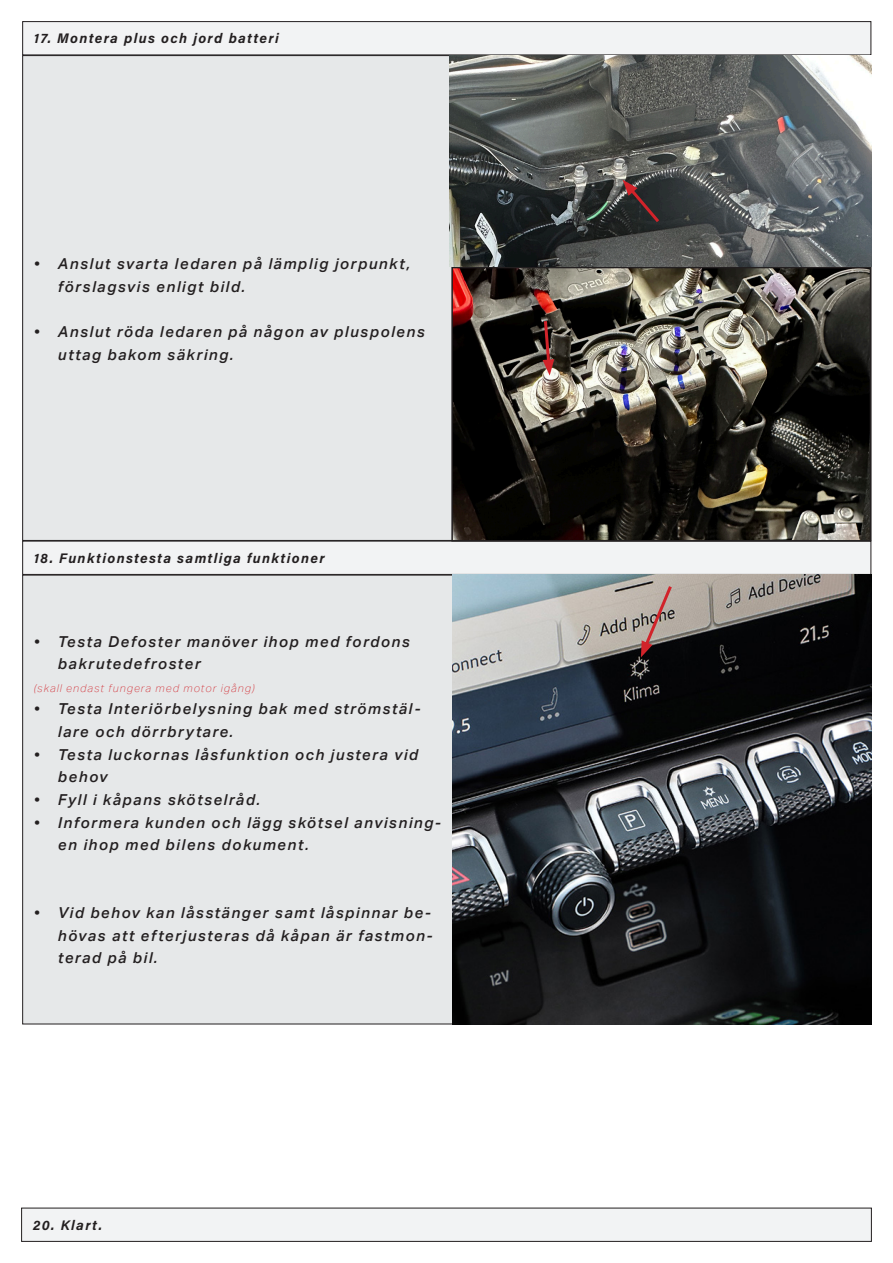
<style>
.page{position:relative;width:893px;height:1263px;background:#fff}
.page>*{position:absolute;margin:0;border:0;box-sizing:border-box;transform-origin:0 0}
.t1{font:italic 500 15.15px/22.6px "Aktiv Grotesk";letter-spacing:.1em;color:#231f20}
.t2{font:italic 700 13.8px "Acumin Pro";letter-spacing:.1em;color:#231f20}
.t3{font:italic 100 10.8px "Aktiv Grotesk";letter-spacing:.1em;color:#d1232a}
</style>
<div class="page">
<div style="left:23px;top:56px;width:848px;height:484px;background:#e6e8e9"></div>
<div style="left:23px;top:575px;width:848px;height:449px;background:#e6e8e9"></div>
<div style="left:23px;top:22px;width:848px;height:33px;background:#f2f3f4"></div>
<div style="left:22px;top:21px;width:849px;height:34px;border:1px solid #231f20"></div>
<div style="left:23px;top:541px;width:848px;height:33px;background:#f2f3f4"></div>
<div style="left:22px;top:541px;width:849px;height:34px;border:1px solid #231f20"></div>
<div style="left:22px;top:1208px;width:849px;height:33px;background:#f2f3f4"></div>
<div style="left:21px;top:1208px;width:851px;height:34px;border:1px solid #231f20"></div>
<img style="left:454px;top:270px;width:414px;height:268px">
<div style="left:451px;top:267px;width:420px;height:274px;border:2px solid #231f20"></div>
<svg style="left:542px;top:318px;width:12px;height:58px"></svg>
<img style="left:452px;top:575px;width:420px;height:449px">
<svg style="left:641px;top:583px;width:33px;height:74px"></svg>
<img style="left:450px;top:56px;width:421px;height:210px">
<svg style="left:623px;top:180px;width:39px;height:45px"></svg>
<p class="t2" style="left:34px;top:29px;width:246px">17. Montera plus och jord batteri</p>
<p class="t1" style="left:58px;top:253px;width:354px;text-indent:-24px">• Anslut svarta ledaren på lämplig jorpunkt, förslagsvis enligt bild.</p>
<p class="t1" style="left:58px;top:321px;width:368px;text-indent:-24px">• Anslut röda ledaren på någon av pluspolens uttag bakom säkring.</p>
<p class="t2" style="left:34px;top:548px;width:292px">18. Funktionstesta samtliga funktioner</p>
<p class="t1" style="left:58px;top:630px;width:353px;text-indent:-24px">• Testa Defoster manöver ihop med fordons bakrutedefroster</p>
<p class="t3" style="left:34px;top:682px;width:222px">(skall endast fungera med motor igång)</p>
<p class="t1" style="left:58px;top:698px;width:364px;text-indent:-24px">• Testa Interiörbelysning bak med strömstäl&shy;lare och dörrbrytare.</p>
<p class="t1" style="left:58px;top:743px;width:362px;text-indent:-24px">• Testa luckornas låsfunktion och justera vid behov</p>
<p class="t1" style="left:34px;top:788px;width:228px">• Fyll i kåpans skötselråd.</p>
<p class="t1" style="left:58px;top:811px;width:384px;text-indent:-24px">• Informera kunden och lägg skötsel anvisning&shy;en ihop med bilens dokument.</p>
<p class="t1" style="left:58px;top:901px;width:376px;text-align:justify;text-indent:-24px">• Vid behov kan låsstänger samt låspinnar be&shy;hövas att efterjusteras då kåpan är fastmon&shy;terad på bil.</p>
<p class="t2" style="left:33px;top:1215px;width:70px">20. Klart.</p>
</div>
